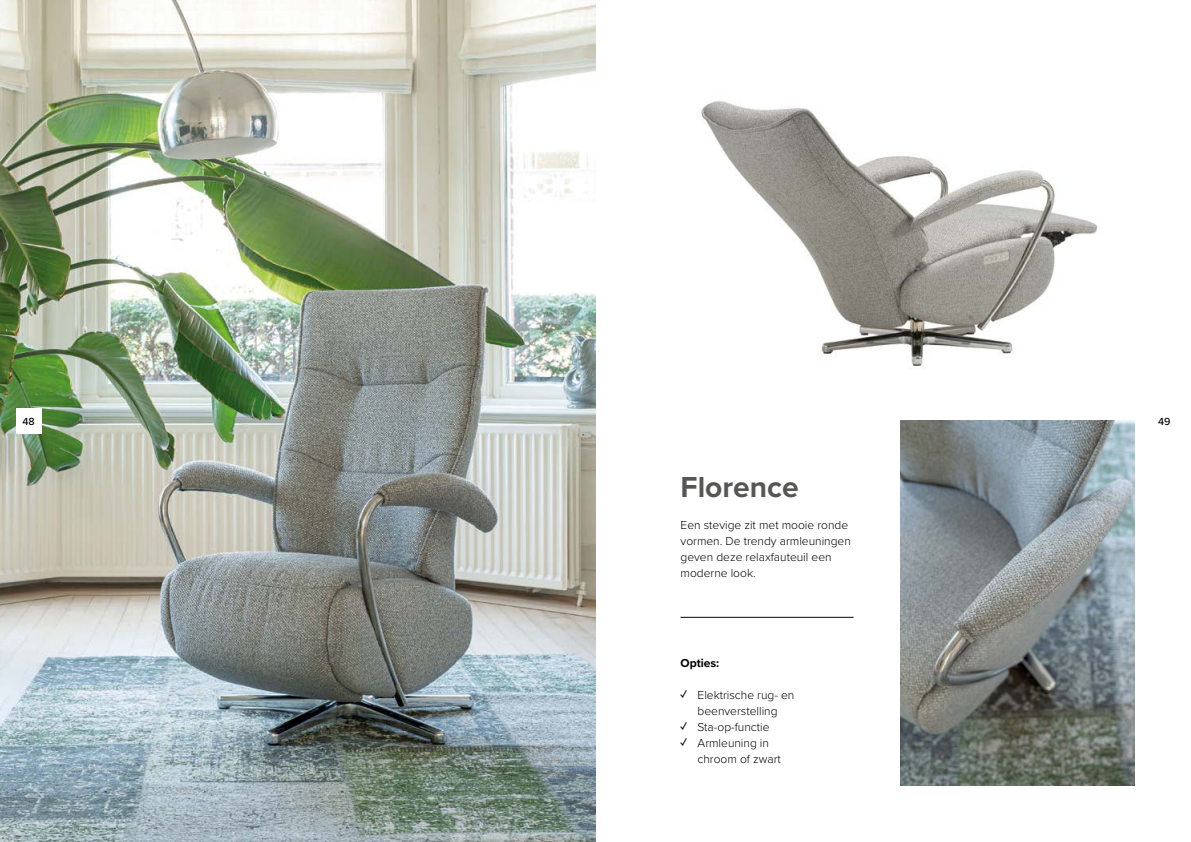
<style>
.page{position:relative;width:1191px;height:842px;background:#fff}
.page>*{position:absolute;margin:0;border:0;box-sizing:border-box;transform-origin:0 0}
.t1{font:700 30px "Proxima Nova";color:#565655}
.t2{font:300 12px/16px "Proxima Nova";color:#000}
.t3{font:700 12px "Proxima Nova";color:#000}
.t4{font:500 10.6px "Proxima Nova";color:#000}
.s1{font-weight:700}
</style>
<div class="page">
<img style="left:0;top:0;width:595px;height:842px">
<hr style="left:680px;top:617px;width:173px;height:1px;background:#000">
<img style="left:701px;top:101px;width:433px;height:320px">
<img style="left:900px;top:421px;width:234px;height:364px">
<div style="left:16px;top:408px;width:25px;height:26px;background:#fff"></div>
<p class="t4" style="left:23px;top:413px;width:14px">48</p>
<p class="t4" style="left:1158px;top:413px;width:14px">49</p>
<h1 class="t1" style="left:680px;top:464px;width:120px">Florence</h1>
<p class="t2" style="left:680px;top:516px;width:172px">Een stevige zit met mooie ronde vormen. De trendy armleuningen geven deze relaxfauteuil een moderne look.</p>
<p class="t3" style="left:680px;top:654px;width:40px">Opties:</p>
<p class="t2" style="left:680px;top:686px;width:115px;text-align:center"><span class="s1">✓</span> Elektrische rug- en beenverstelling</p>
<p class="t2" style="left:680px;top:718px;width:90px"><span class="s1">✓</span> Sta-op-functie</p>
<p class="t2" style="left:697px;top:734px;width:85px;text-indent:-17px"><span class="s1">✓</span> Armleuning in chroom of zwart</p>
</div>
